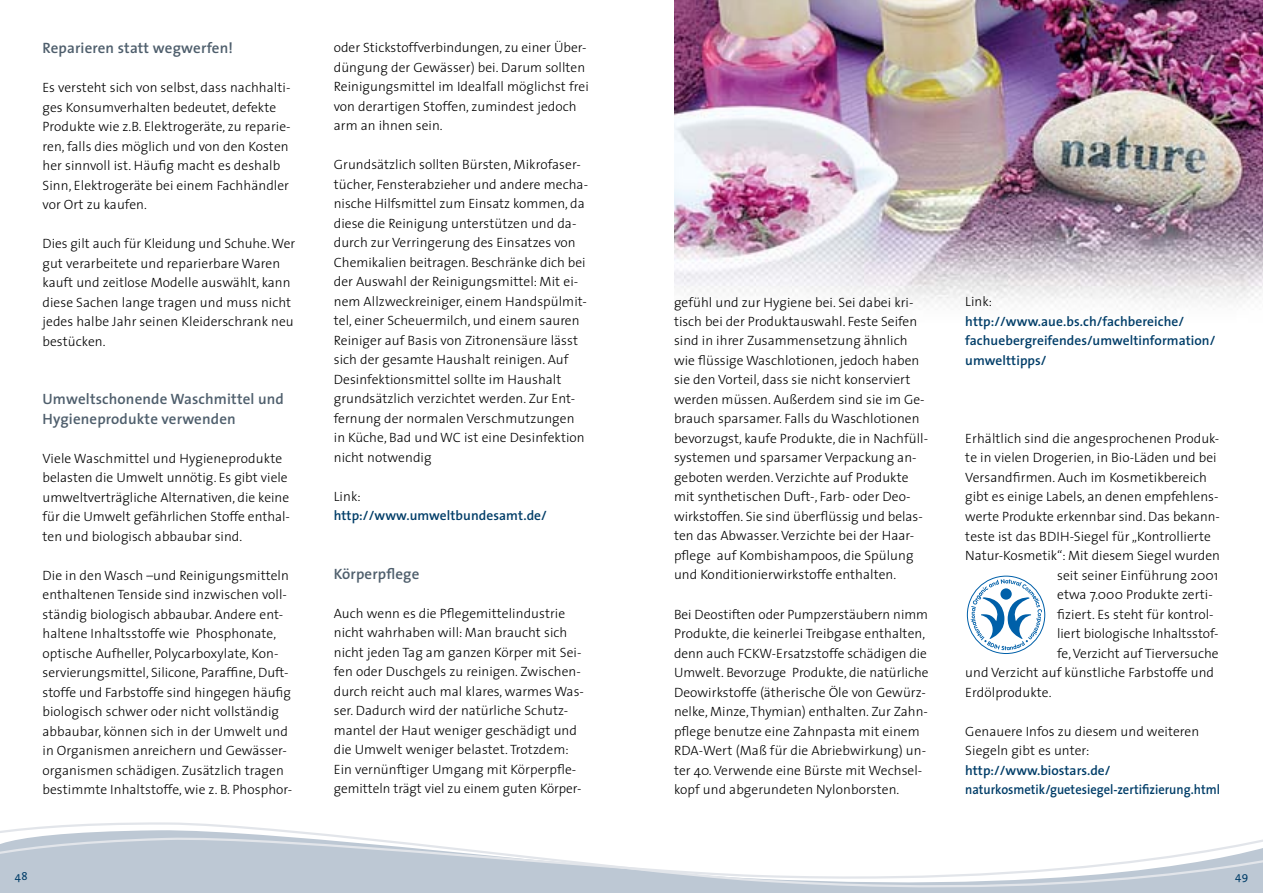
<style>
.page{position:relative;width:1263px;height:893px;background:#fff}
.page>*{position:absolute;margin:0;border:0;box-sizing:border-box;transform-origin:0 0}
.t1{font:600 15px/19.5px "The Sans";letter-spacing:.01em;color:#4e5e6c}
.t2{font:300 13.5px/19.5px "The Sans";letter-spacing:.005em;color:#000}
.t3{font:600 13.5px/19.5px "The Sans";letter-spacing:.005em;color:#003d68}
.t4{font:11.25px "The Sans";color:#003d68}
</style>
<div class="page">
<img style="left:674px;top:0;width:589px;height:310px">
<svg style="left:0;top:822px;width:1263px;height:71px"></svg>
<div style="left:967px;top:576px;width:78px;height:78px;border:1px solid #0060a9;border-radius:50%"></div>
<svg style="left:971px;top:579px;width:71px;height:71px"></svg>
<p class="t1" style="left:43px;top:38px;width:192px">Reparieren statt wegwerfen!</p>
<p class="t2" style="left:43px;top:78px;width:250px">Es versteht sich von selbst, dass nachhalti&shy;ges Konsumverhalten bedeutet, defekte Produkte wie z.B. Elektrogeräte, zu reparie&shy;ren, falls dies möglich und von den Kosten her sinnvoll ist. Häufig macht es deshalb Sinn, Elektrogeräte bei einem Fachhändler vor Ort zu kaufen.</p>
<p class="t2" style="left:43px;top:234px;width:254px">Dies gilt auch für Kleidung und Schuhe. Wer gut verarbeitete und reparierbare Waren kauft und zeitlose Modelle auswählt, kann diese Sachen lange tragen und muss nicht jedes halbe Jahr seinen Kleiderschrank neu bestücken.</p>
<p class="t1" style="left:43px;top:389px;width:243px">Umweltschonende Waschmittel und<br>Hygieneprodukte verwenden</p>
<p class="t2" style="left:43px;top:448px;width:249px">Viele Waschmittel und Hygieneprodukte belasten die Umwelt unnötig. Es gibt viele umweltverträgliche Alternativen, die keine für die Umwelt gefährlichen Stoffe enthal&shy;ten und biologisch abbaubar sind.</p>
<p class="t2" style="left:43px;top:565px;width:251px">Die in den Wasch –und Reinigungsmitteln enthaltenen Tenside sind inzwischen voll&shy;ständig biologisch abbaubar. Andere ent&shy;haltene Inhaltsstoffe wie Phosphonate, optische Aufheller, Polycarboxylate, Kon&shy;servierungsmittel, Silicone, Paraffine, Duft&shy;stoffe und Farbstoffe sind hingegen häufig biologisch schwer oder nicht vollständig abbaubar, können sich in der Umwelt und in Organismen anreichern und Gewässer&shy;organismen schädigen. Zusätzlich tragen bestimmte Inhaltstoffe, wie z. B. Phosphor-</p>
<p class="t2" style="left:334px;top:38px;width:257px">oder Stickstoffverbindungen, zu einer Über&shy;düngung der Gewässer) bei. Darum sollten Reinigungsmittel im Idealfall möglichst frei von derartigen Stoffen, zumindest jedoch arm an ihnen sein.</p>
<p class="t2" style="left:334px;top:155px;width:256px">Grundsätzlich sollten Bürsten, Mikrofaser&shy;tücher, Fensterabzieher und andere mecha&shy;nische Hilfsmittel zum Einsatz kommen, da diese die Reinigung unterstützen und da&shy;durch zur Verringerung des Einsatzes von Chemikalien beitragen. Beschränke dich bei der Auswahl der Reinigungsmittel: Mit ei&shy;nem Allzweckreiniger, einem Handspülmit&shy;tel, einer Scheuermilch, und einem sauren Reiniger auf Basis von Zitronensäure lässt sich der gesamte Haushalt reinigen. Auf Desinfektionsmittel sollte im Haushalt grundsätzlich verzichtet werden. Zur Ent&shy;fernung der normalen Verschmutzungen in Küche, Bad und WC ist eine Desinfektion nicht notwendig</p>
<p class="t2" style="left:334px;top:486px;width:28px">Link:</p>
<p class="t3" style="left:334px;top:506px;width:215px">http://www.umweltbundesamt.de/</p>
<p class="t1" style="left:334px;top:564px;width:87px">Körperpflege</p>
<p class="t2" style="left:334px;top:603px;width:252px">Auch wenn es die Pflegemittelindustrie nicht wahrhaben will: Man braucht sich nicht jeden Tag am ganzen Körper mit Sei&shy;fen oder Duschgels zu reinigen. Zwischen&shy;durch reicht auch mal klares, warmes Was&shy;ser. Dadurch wird der natürliche Schutz&shy;mantel der Haut weniger geschädigt und die Umwelt weniger belastet. Trotzdem:<br>Ein vernünftiger Umgang mit Körperpfle&shy;gemitteln trägt viel zu einem guten Körper-</p>
<p class="t2" style="left:674px;top:292px;width:256px">gefühl und zur Hygiene bei. Sei dabei kri&shy;tisch bei der Produktauswahl. Feste Seifen sind in ihrer Zusammensetzung ähnlich wie flüssige Waschlotionen, jedoch haben sie den Vorteil, dass sie nicht konserviert werden müssen. Außerdem sind sie im Ge&shy;brauch sparsamer. Falls du Waschlotionen bevorzugst, kaufe Produkte, die in Nachfüll&shy;systemen und sparsamer Verpackung an&shy;geboten werden. Verzichte auf Produkte mit synthetischen Duft-, Farb- oder Deo&shy;wirkstoffen. Sie sind überflüssig und belas&shy;ten das Abwasser. Verzichte bei der Haar&shy;pflege auf Kombishampoos, die Spülung und Konditionierwirkstoffe enthalten.</p>
<p class="t2" style="left:674px;top:604px;width:256px">Bei Deostiften oder Pumpzerstäubern nimm Produkte, die keinerlei Treibgase enthalten, denn auch FCKW-Ersatzstoffe schädigen die Umwelt. Bevorzuge Produkte, die natürliche Deowirkstoffe (ätherische Öle von Gewürz&shy;nelke, Minze, Thymian) enthalten. Zur Zahn&shy;pflege benutze eine Zahnpasta mit einem RDA-Wert (Maß für die Abriebwirkung) un&shy;ter 40. Verwende eine Bürste mit Wechsel&shy;kopf und abgerundeten Nylonborsten.</p>
<p class="t2" style="left:965px;top:292px;width:28px">Link:</p>
<p class="t3" style="left:965px;top:311px;width:252px">http://www.aue.bs.ch/fachbereiche/ fachuebergreifendes/umweltinformation/ umwelttipps/</p>
<p class="t2" style="left:965px;top:428px;width:255px">Erhältlich sind die angesprochenen Produk-</p>
<p class="t2" style="left:965px;top:448px;width:253px">te in vielen Drogerien, in Bio-Läden und bei</p>
<p class="t2" style="left:965px;top:467px;width:243px">Versandfirmen. Auch im Kosmetikbereich</p>
<p class="t2" style="left:965px;top:487px;width:253px">gibt es einige Labels, an denen empfehlens-</p>
<p class="t2" style="left:965px;top:506px;width:256px">werte Produkte erkennbar sind. Das bekann-</p>
<p class="t2" style="left:965px;top:526px;width:247px">teste ist das BDIH-Siegel für „Kontrollierte</p>
<p class="t2" style="left:965px;top:545px;width:256px">Natur-Kosmetik“: Mit diesem Siegel wurden</p>
<p class="t2" style="left:1057px;top:565px;width:163px">seit seiner Einführung 2001</p>
<p class="t2" style="left:1057px;top:584px;width:157px">etwa 7.000 Produkte zerti-</p>
<p class="t2" style="left:1057px;top:604px;width:158px">fiziert. Es steht für kontrol-</p>
<p class="t2" style="left:1057px;top:623px;width:162px">liert biologische Inhaltsstof-</p>
<p class="t2" style="left:1057px;top:643px;width:163px">fe, Verzicht auf Tierversuche</p>
<p class="t2" style="left:965px;top:662px;width:250px">und Verzicht auf künstliche Farbstoffe und</p>
<p class="t2" style="left:965px;top:682px;width:88px">Erdölprodukte.</p>
<p class="t2" style="left:965px;top:721px;width:235px">Genauere Infos zu diesem und weiteren<br>Siegeln gibt es unter:</p>
<p class="t3" style="left:965px;top:760px;width:256px">http://www.biostars.de/ naturkosmetik/guetesiegel-zertifizierung.html</p>
<p class="t4" style="left:15px;top:867px;width:14px">48</p>
<p class="t4" style="left:1235px;top:867px;width:15px">49</p>
</div>
